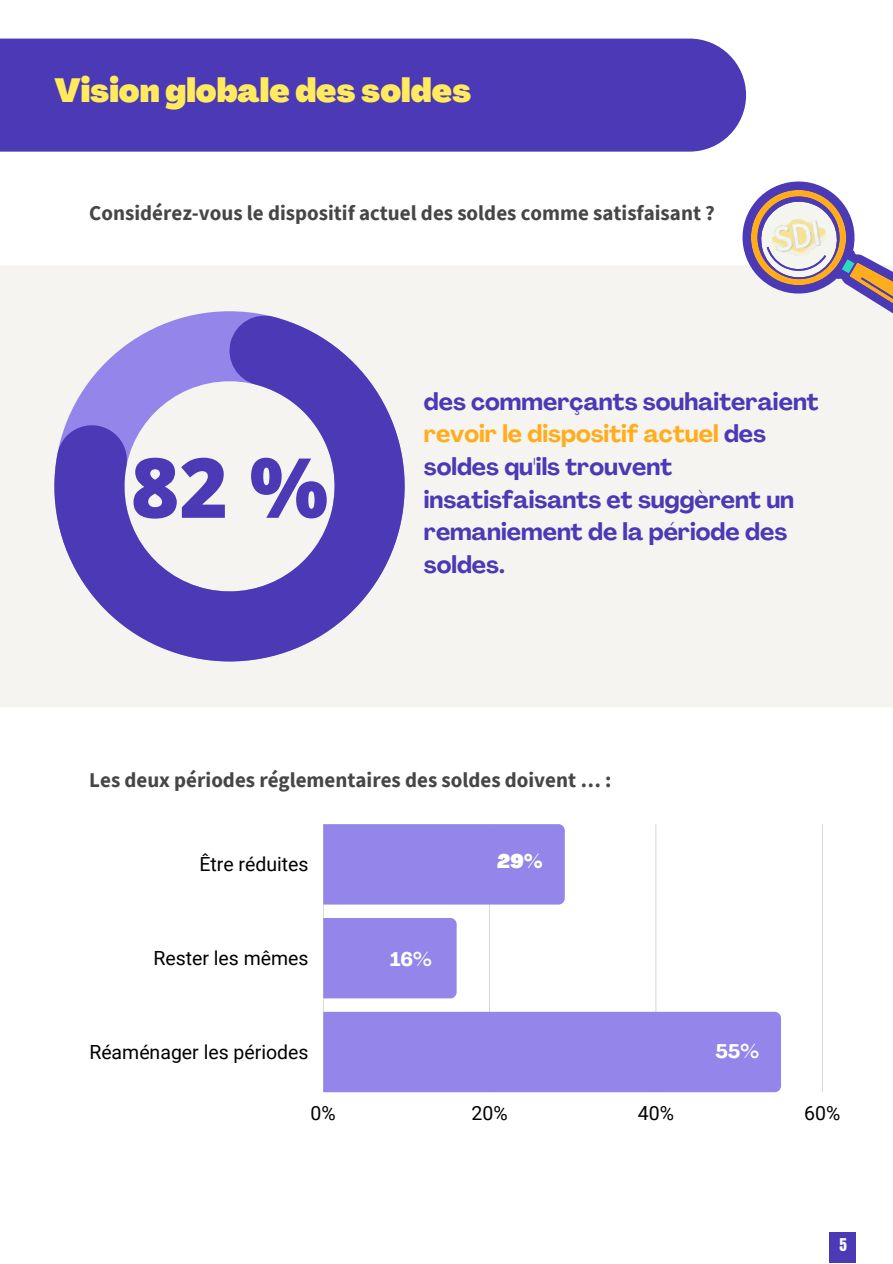
<style>
.page{position:relative;width:893px;height:1264px;background:#fff}
.page>*{position:absolute;margin:0;border:0;box-sizing:border-box;transform-origin:0 0}
.t1{font:800 82.95px "Open Sans";color:#4b39b5}
.t2{font:900 33px "Agrandir";color:#ffeb5b}
.t3{font:700 24px/32.5px "Agrandir";color:#4b39b5}
.t4{font:700 21px "Source Sans Pro";color:#464646}
.t5{font:19.5px "Roboto";color:#000}
.t6{font:700 19.5px "Agrandir";color:#fff}
.t7{font:900 19.5px "Agrandir";color:#fff}
.t8{font:15px "Anton";color:#f4f6fc}
.s1{color:#ffad1c}
</style>
<div class="page">
<div style="left:0;top:39px;width:746px;height:113px;background:#4b39b5"></div>
<div style="left:0;top:266px;width:892px;height:441px;background:#f6f4f1"></div>
<svg style="left:54px;top:312px;width:350px;height:349px"></svg>
<div style="left:829px;top:1231px;width:27px;height:31px;background:#4b39b5"></div>
<svg style="left:740px;top:181px;width:152px;height:142px"></svg>
<img style="left:769px;top:215px;width:59px;height:45px">
<svg style="left:323px;top:824px;width:334px;height:187px"></svg>
<div style="left:323px;top:824px;width:241px;height:80px;background:#9385ea"></div>
<div style="left:323px;top:918px;width:133px;height:80px;background:#9385ea"></div>
<div style="left:323px;top:1011px;width:458px;height:81px;background:#9385ea"></div>
<h2 class="t2" style="left:54px;top:70px;width:418px">Vision globale des soldes</h2>
<p class="t4" style="left:89px;top:198px;width:627px">Considérez-vous le dispositif actuel des soldes comme satisfaisant ?</p>
<h1 class="t1" style="left:131px;top:424px;width:199px">82 %</h1>
<p class="t3" style="left:424px;top:385px;width:396px">des commerçants souhaiteraient <span class="s1">revoir le dispositif actuel</span> des soldes qu'ils trouvent insatisfaisants et suggèrent un remaniement de la période des soldes.</p>
<p class="t4" style="left:89px;top:765px;width:523px">Les deux périodes réglementaires des soldes doivent … :</p>
<p class="t5" style="left:199px;top:850px;width:111px">Être réduites</p>
<p class="t7" style="left:497px;top:848px;width:47px">29%</p>
<p class="t5" style="left:153px;top:944px;width:157px">Rester les mêmes</p>
<p class="t6" style="left:390px;top:947px;width:43px">16%</p>
<p class="t5" style="left:89px;top:1037px;width:221px">Réaménager les périodes</p>
<p class="t6" style="left:715px;top:1039px;width:45px">55%</p>
<p class="t5" style="left:310px;top:1099px;width:27px">0%</p>
<p class="t5" style="left:471px;top:1099px;width:38px">20%</p>
<p class="t5" style="left:637px;top:1099px;width:38px">40%</p>
<p class="t5" style="left:804px;top:1099px;width:38px">60%</p>
<p class="t8" style="left:839px;top:1237px;width:9px">5</p>
</div>
